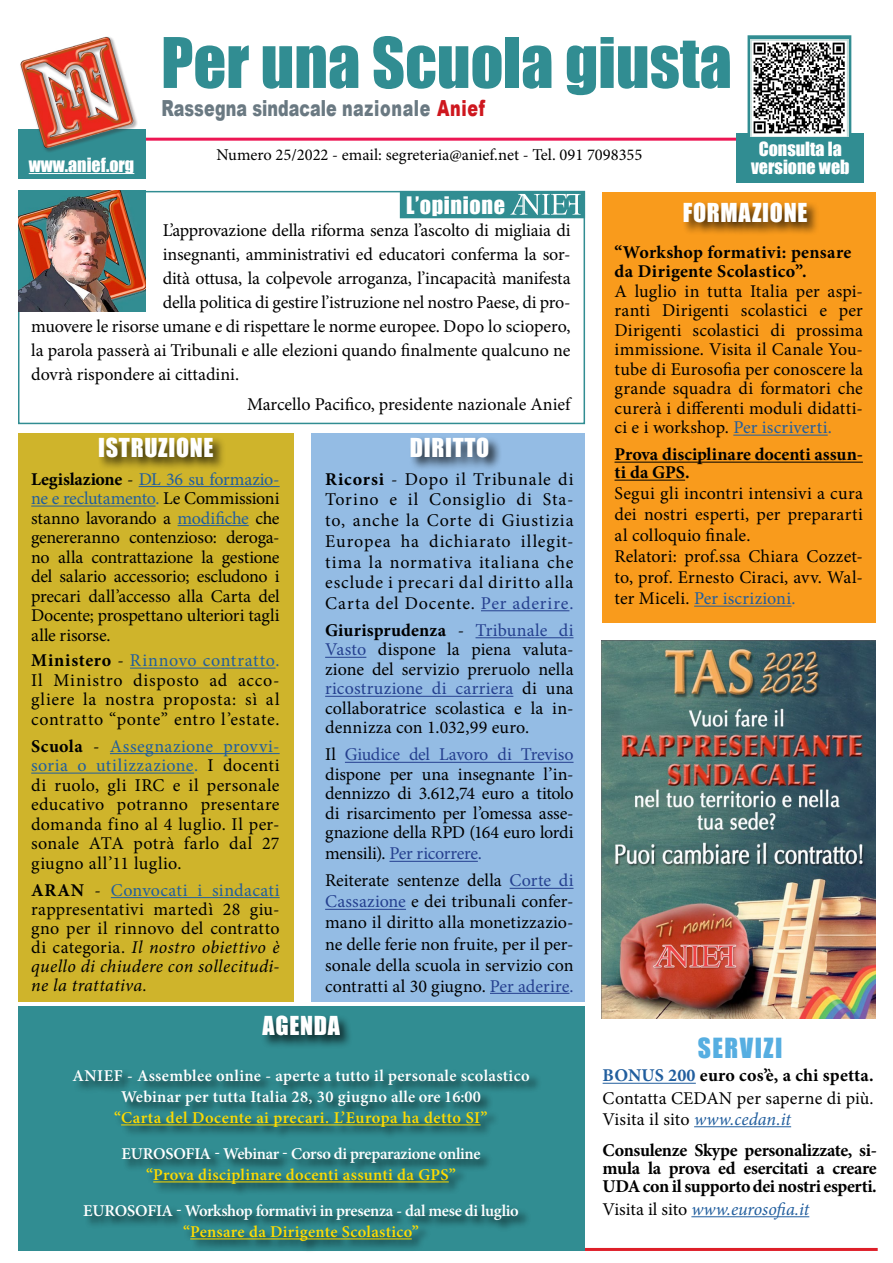
<style>
.page{position:relative;width:893px;height:1263px;background:#fff}
.page>*{position:absolute;margin:0;border:0;box-sizing:border-box;transform-origin:0 0}
.t1{font:64.35px "Impact";color:#318d92}
.t2{font:25.5px "Impact";letter-spacing:.06em;color:#56aee1}
.t3{font:24px "Impact";letter-spacing:.03em;color:#fff}
.t4{font:900 22.2px "Arial";color:#6a7982;scale:.72 1}
.t5{font:22.2px "Impact";color:#fff}
.t6{font:18px/19.5px "Minion Pro";color:#000;text-align:justify}
.t7{font:700 18px/18px "Minion Pro";color:#000}
.t8{font:18px/18px "Impact";color:#fff;text-align:center}
.t9{font:italic 18px "Minion Pro";letter-spacing:-.005em;color:#215e9e}
.t10{font:600 16.5px "Minion Pro";letter-spacing:.02em;color:#ffdb00}
.t11{font:600 16.5px/21px "Minion Pro";letter-spacing:.02em;color:#fff;text-align:center}
.t12{font:600 16.5px "Minion Pro";letter-spacing:-.02em;color:#fff}
.t13{font:16.5px "Minion Pro";color:#000}
.s1{color:#ce171e}
.s2{font-weight:700}
.s3{color:#215e9e}
.s4{font-style:italic}
.s5{color:#25408f}
.s6{font-weight:700;color:#215e9e}
.s7{font-style:italic;color:#215e9e}
.s8{font-style:normal;color:#000}
</style>
<div class="page">
<div style="left:602px;top:192px;width:273px;height:431px;background:#f99b1c"></div>
<div style="left:682px;top:201px;width:138px;height:35px;background:#000;opacity:.75"></div>
<div style="left:18px;top:434px;width:275px;height:568px;background:#cfb42b"></div>
<div style="left:97px;top:436px;width:130px;height:35px;background:#000;opacity:.75"></div>
<hr style="left:19px;top:1248px;width:859px;height:3px;background:#de1f29">
<div style="left:18px;top:1006px;width:567px;height:245px;background:#318d92"></div>
<div style="left:261px;top:1014px;width:93px;height:35px;background:#000;opacity:.75"></div>
<div style="left:311px;top:434px;width:274px;height:568px;background:#94bce4"></div>
<div style="left:18px;top:191px;width:567px;height:233px;border:2px solid #318d92"></div>
<img style="left:19px;top:190px;width:127px;height:122px">
<div style="left:400px;top:191px;width:185px;height:27px;background:#318d92"></div>
<svg style="left:510px;top:194px;width:71px;height:21px"></svg>
<div style="left:73px;top:1069px;width:469px;height:185px;background:#000;opacity:.75"></div>
<hr style="left:121px;top:1124px;width:360px;height:1px;background:#ffdb00">
<hr style="left:153px;top:1181px;width:296px;height:1px;background:#ffdb00">
<hr style="left:190px;top:1238px;width:222px;height:1px;background:#ffdb00">
<hr style="left:139px;top:486px;width:141px;height:1px;background:#215e9e">
<hr style="left:31px;top:506px;width:125px;height:1px;background:#215e9e">
<hr style="left:178px;top:525px;width:71px;height:1px;background:#215e9e">
<hr style="left:130px;top:668px;width:146px;height:1px;background:#215e9e">
<hr style="left:110px;top:753px;width:170px;height:1px;background:#215e9e">
<hr style="left:31px;top:773px;width:163px;height:1px;background:#215e9e">
<hr style="left:111px;top:897px;width:169px;height:1px;background:#215e9e">
<hr style="left:481px;top:610px;width:88px;height:1px;background:#25408f">
<hr style="left:475px;top:637px;width:99px;height:1px;background:#25408f">
<hr style="left:325px;top:657px;width:41px;height:1px;background:#25408f">
<hr style="left:325px;top:696px;width:188px;height:1px;background:#25408f">
<hr style="left:345px;top:762px;width:229px;height:1px;background:#25408f">
<hr style="left:389px;top:861px;width:89px;height:1px;background:#25408f">
<hr style="left:510px;top:888px;width:64px;height:1px;background:#25408f">
<hr style="left:325px;top:909px;width:81px;height:1px;background:#25408f">
<hr style="left:490px;top:993px;width:79px;height:1px;background:#25408f">
<hr style="left:733px;top:435px;width:95px;height:1px;background:#215e9e">
<hr style="left:614px;top:462px;width:249px;height:1px;background:#000">
<hr style="left:614px;top:480px;width:71px;height:1px;background:#000">
<hr style="left:694px;top:606px;width:97px;height:1px;background:#215e9e">
<hr style="left:603px;top:1083px;width:93px;height:1px;background:#215e9e">
<hr style="left:694px;top:1126px;width:97px;height:1px;background:#215e9e">
<hr style="left:691px;top:1216px;width:118px;height:1px;background:#215e9e">
<div style="left:409px;top:436px;width:93px;height:35px;background:#000;opacity:.75"></div>
<hr style="left:140px;top:138px;width:648px;height:3px;background:#ed1653">
<div style="left:18px;top:129px;width:127px;height:50px;background:#318d92"></div>
<hr style="left:29px;top:173px;width:105px;height:1px;background:#fff">
<div style="left:737px;top:133px;width:127px;height:50px;background:#318d92"></div>
<img style="left:20px;top:36px;width:126px;height:129px">
<svg style="left:747px;top:35px;width:104px;height:102px"></svg>
<img style="left:751px;top:39px;width:97px;height:97px">
<img style="left:602px;top:641px;width:274px;height:377px">
<p class="t8" style="left:29px;top:155px;width:107px">www.anief.org</p>
<h1 class="t1" style="left:161px;top:13px;width:572px">Per una Scuola giusta</h1>
<p class="t4" style="left:161px;top:96px;width:451px">Rassegna sindacale nazionale <span class="s1">Anief</span></p>
<p class="t13" style="left:217px;top:143px;width:427px">Numero 25/2022 - email: segreteria@anief.net - Tel. 091 7098355</p>
<p class="t8" style="left:751px;top:140px;width:100px">Consulta la versione web</p>
<p class="t5" style="left:406px;top:188px;width:100px">L’opinione</p>
<p class="t6" style="left:163px;top:221px;width:409px">L’approvazione della riforma senza l’ascolto di migliaia di</p>
<p class="t6" style="left:163px;top:245px;width:409px">insegnanti, amministrativi ed educatori conferma la sor-</p>
<p class="t6" style="left:163px;top:269px;width:409px">dità ottusa, la colpevole arroganza, l’incapacità manifesta</p>
<p class="t6" style="left:163px;top:293px;width:409px">della politica di gestire l’istruzione nel nostro Paese, di pro-</p>
<p class="t6" style="left:31px;top:317px;width:541px">muovere le risorse umane e di rispettare le norme europee. Dopo lo sciopero,</p>
<p class="t6" style="left:31px;top:341px;width:541px">la parola passerà ai Tribunali e alle elezioni quando finalmente qualcuno ne</p>
<p class="t6" style="left:31px;top:365px;width:209px">dovrà rispondere ai cittadini.</p>
<p class="t6" style="left:247px;top:395px;width:325px">Marcello Pacifico, presidente nazionale Anief</p>
<h3 class="t3" style="left:410px;top:429px;width:81px">diritto</h3>
<h3 class="t3" style="left:98px;top:429px;width:73px">ISTRUZIONE</h3>
<p class="t6" style="left:31px;top:469px;width:250px"><span class="s2">Legislazione</span> - <span class="s3">DL 36 su formazio&shy;ne e reclutamento.</span> Le Commissioni stanno lavorando a <span class="s3">modifiche</span> che genereranno contenzioso: deroga&shy;no alla contrattazione la gestione del salario accessorio; escludono i precari dall’accesso alla Carta del Docente; prospettano ulteriori tagli alle risorse.</p>
<p class="t6" style="left:31px;top:651px;width:250px"><span class="s2">Ministero</span> - <span class="s3">Rinnovo contratto.<br></span>Il Ministro disposto ad acco&shy;gliere la nostra proposta: sì al contratto “ponte” entro l’estate.</p>
<p class="t6" style="left:31px;top:736px;width:250px"><span class="s2">Scuola</span> - <span class="s3">Assegnazione provvi&shy;soria o utilizzazione.</span> I docenti di ruolo, gli IRC e il personale educativo potranno presentare domanda fino al 4 luglio. Il per&shy;sonale ATA potrà farlo dal 27 giugno all’11 luglio.</p>
<p class="t6" style="left:31px;top:880px;width:250px;line-height:19px"><span class="s2">ARAN</span> - <span class="s3">Convocati i sindacati </span>rappresentativi martedì 28 giu&shy;gno per il rinnovo del contratto di categoria. <span class="s4">Il nostro obiettivo è quello di chiudere con sollecitudi&shy;ne la trattativa.</span></p>
<p class="t6" style="left:325px;top:469px;width:250px;line-height:20.7px"><span class="s2">Ricorsi</span> - Dopo il Tribunale di Torino e il Consiglio di Sta&shy;to, anche la Corte di Giustizia Europea ha dichiarato illegit&shy;tima la normativa italiana che esclude i precari dal diritto alla Carta del Docente. <span class="s5">Per aderire.</span></p>
<p class="t6" style="left:325px;top:620px;width:250px"><span class="s2">Giurisprudenza</span> - <span class="s5">Tribunale di Vasto</span> dispone la piena valuta&shy;zione del servizio preruolo nella <span class="s5">ricostruzione di carriera</span> di una collaboratrice scolastica e la in&shy;dennizza con 1.032,99 euro.</p>
<p class="t6" style="left:325px;top:745px;width:250px">Il <span class="s5">Giudice del Lavoro di Treviso </span>dispone per una insegnante l’in&shy;dennizzo di 3.612,74 euro a titolo di risarcimento per l’omessa asse&shy;gnazione della RPD (164 euro lordi mensili). <span class="s5">Per ricorrere.</span></p>
<p class="t6" style="left:325px;top:870px;width:250px;line-height:21px">Reiterate sentenze della <span class="s5">Corte di Cassazione</span> e dei tribunali confer&shy;mano il diritto alla monetizzazio&shy;ne delle ferie non fruite, per il per&shy;sonale della scuola in servizio con contratti al 30 giugno. <span class="s5">Per aderire.</span></p>
<h3 class="t3" style="left:263px;top:1007px;width:79px">agenda</h3>
<p class="t11" style="left:72px;top:1065px;width:459px">Anief - Assemblee online - aperte a tutto il personale scolastico<br>Webinar per tutta Italia 28, 30 giugno alle ore 16:00</p>
<p class="t10" style="left:114px;top:1106px;width:375px">“Carta del Docente ai precari. L’Europa ha detto SI”</p>
<p class="t12" style="left:122px;top:1142px;width:361px">Eurosofia - Webinar - Corso di preparazione online</p>
<p class="t10" style="left:146px;top:1163px;width:311px">“Prova disciplinare docenti assunti da GPS”</p>
<p class="t12" style="left:83px;top:1199px;width:437px">Eurosofia - Workshop formativi in presenza - dal mese di luglio</p>
<p class="t10" style="left:183px;top:1220px;width:237px">“Pensare da Dirigente Scolastico”</p>
<h3 class="t3" style="left:683px;top:194px;width:126px">Formazione</h3>
<p class="t7" style="left:614px;top:242px;width:238px;line-height:19.5px">“Workshop formativi: pensare da Dirigente Scolastico”.</p>
<p class="t6" style="left:614px;top:281px;width:250px">A luglio in tutta Italia per aspi&shy;ranti Dirigenti scolastici e per Dirigenti scolastici di prossima immissione. Visita il Canale You&shy;tube di Eurosofia per conoscere la grande squadra di formatori che curerà i differenti moduli didatti&shy;ci e i workshop. <span class="s3">Per iscriverti.</span></p>
<p class="t7" style="left:614px;top:445px;width:250px">Prova disciplinare docenti assun&shy;ti da GPS.</p>
<p class="t6" style="left:614px;top:483px;width:250px;line-height:21px;text-align:left">Segui gli incontri intensivi a cura dei nostri esperti, per prepararti al colloquio finale.<br>Relatori: prof.ssa Chiara Cozzet&shy;to, prof. Ernesto Ciraci, avv. Wal&shy;ter Miceli. <span class="s3">Per iscrizioni.</span></p>
<h2 class="t2" style="left:698px;top:1029px;width:86px">servizi</h2>
<p class="t6" style="left:603px;top:1065px;width:272px;line-height:21.8px"><span class="s6">BONUS 200</span> <span class="s2">euro cos’è, a chi spetta.<br></span>Contatta CEDAN per saperne di più.<br>Visita il sito <span class="s7">www.cedan.it</span></p>
<p class="t7" style="left:603px;top:1141px;width:276px;text-align:justify">Consulenze Skype personalizzate, si&shy;mula la prova ed esercitati a creare UDA con il supporto dei nostri esperti.</p>
<p class="t9" style="left:603px;top:1197px;width:208px"><span class="s8">Visita il sito</span> www.eurosofia.it</p>
</div>
